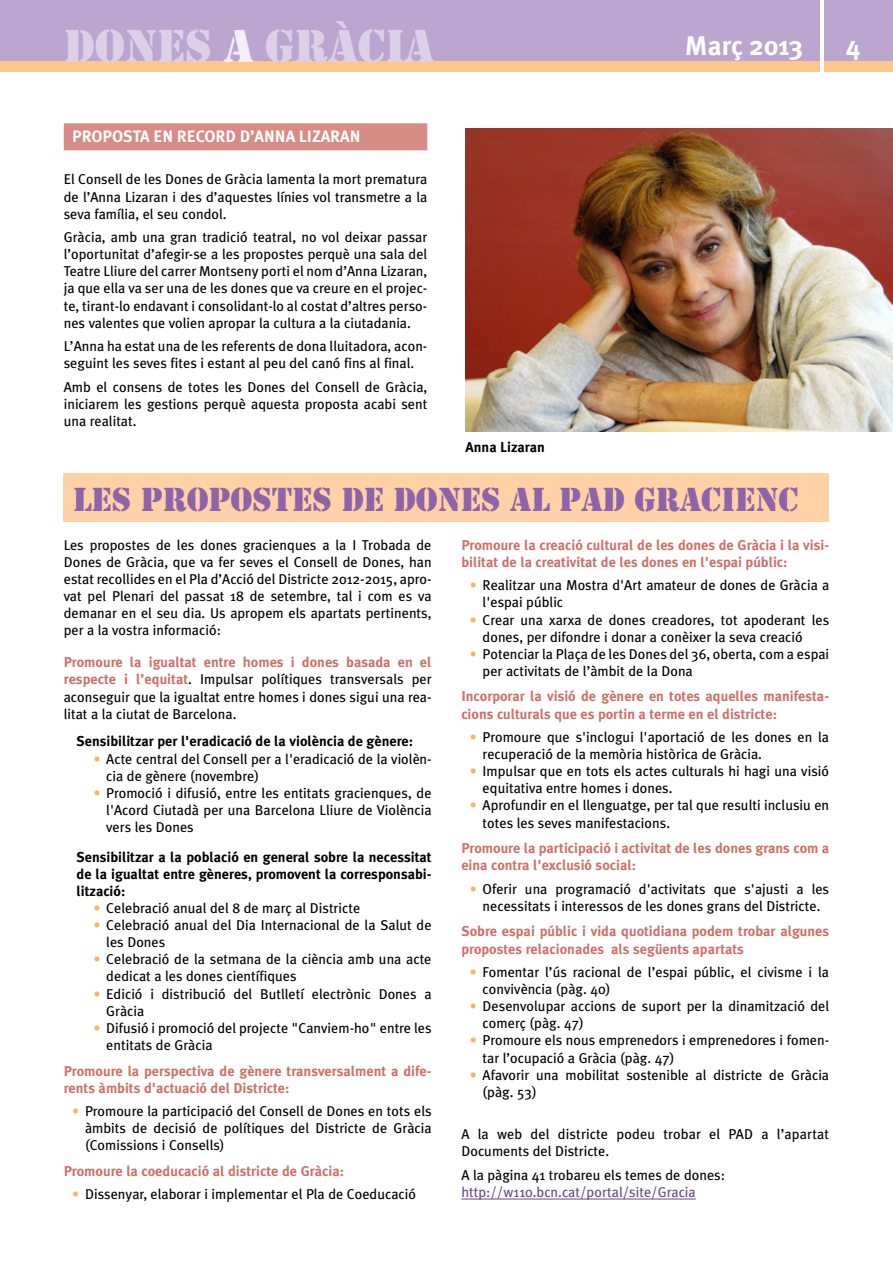
<style>
.page{position:relative;width:893px;height:1263px;background:#fff}
.page>*{position:absolute;margin:0;border:0;box-sizing:border-box;transform-origin:0 0}
.t1{font:47.7px "Stencil";color:#ddd0e6}
.t2{font:34.5px "Stencil";color:#8d64aa}
.t3{font:700 27px "Meta Plus";color:#fff}
.t4{font:700 16.5px "Meta Plus";color:#fff}
.t5{font:14.25px/17.1px "Meta Plus";color:#000}
.t6{font:700 14.25px/17.1px "Meta Plus";color:#ce7067}
.t7{font:700 14.25px/17.1px "Meta Plus";color:#000;text-align:justify}
.t8{font:14.25px "Meta Plus";color:#6b4a82}
.s1{color:#f6eef6}
.s2{font-weight:700;color:#ce7067}
.s3{color:#fbb163}
</style>
<div class="page">
<div style="left:0;top:0;width:893px;height:62px;background:#bca5ce"></div>
<div style="left:0;top:62px;width:893px;height:10px;background:#fcc78f"></div>
<hr style="left:821px;top:0;width:3px;height:75px;background:#fff">
<div style="left:64px;top:473px;width:765px;height:49px;background:#fed1a7"></div>
<hr style="left:461px;top:1199px;width:235px;height:1px;background:#6b4a82">
<div style="left:64px;top:123px;width:363px;height:27px;background:#d88c86"></div>
<img style="left:466px;top:129px;width:427px;height:302px">
<h1 class="t1" style="left:64px;top:19px;width:372px">DONES <span class="s1">A</span> GRÀCIA</h1>
<p class="t4" style="left:72px;top:127px;width:290px">PROPOSTA EN RECORD D’ANNA LIZARAN</p>
<p class="t5" style="left:64px;top:171px;width:365px;text-align:justify">El Consell de les Dones de Gràcia lamenta la mort prematura de l’Anna Lizaran i des d’aquestes línies vol transmetre a la seva família, el seu condol.</p>
<p class="t5" style="left:64px;top:228px;width:365px;text-align:justify">Gràcia, amb una gran tradició teatral, no vol deixar passar l’oportunitat d’afegir-se a les propostes perquè una sala del Teatre Lliure del carrer Montseny porti el nom d’Anna Lizaran, ja que ella va ser una de les dones que va creure en el projec&shy;te, tirant-lo endavant i consolidant-lo al costat d’altres perso&shy;nes valentes que volien apropar la cultura a la ciutadania.</p>
<p class="t5" style="left:64px;top:337px;width:365px">L’Anna ha estat una de les referents de dona lluitadora, acon&shy;seguint les seves fites i estant al peu del canó fins al final.</p>
<p class="t5" style="left:64px;top:378px;width:365px;text-align:justify">Amb el consens de totes les Dones del Consell de Gràcia, iniciarem les gestions perquè aquesta proposta acabi sent una realitat.</p>
<h3 class="t3" style="left:685px;top:30px;width:120px">Març 2013</h3>
<h3 class="t3" style="left:846px;top:30px;width:16px">4</h3>
<p class="t7" style="left:466px;top:439px;width:81px">Anna Lizaran</p>
<h2 class="t2" style="left:73px;top:480px;width:365px">LES PROPOSTES DE DONES</h2>
<h2 class="t2" style="left:510px;top:480px;width:167px">AL PAD GRACIENC</h2>
<p class="t5" style="left:64px;top:536px;width:369px;text-align:justify">Les propostes de les dones gracienques a la I Trobada de Dones de Gràcia, que va fer seves el Consell de Dones, han estat recollides en el Pla d’Acció del Districte 2012-2015, apro&shy;vat pel Plenari del passat 18 de setembre, tal i com es va demanar en el seu dia. Us apropem els apartats pertinents, per a la vostra informació:</p>
<p class="t5" style="left:64px;top:654px;width:369px;text-align:justify"><span class="s2">Promoure la igualtat entre homes i dones basada en el respecte i l’equitat</span>. Impulsar polítiques transversals per aconseguir que la igualtat entre homes i dones sigui una rea&shy;litat a la ciutat de Barcelona.</p>
<p class="t7" style="left:77px;top:733px;width:338px">Sensibilitzar per l'eradicació de la violència de gènere:</p>
<p class="t5" style="left:106px;top:750px;width:327px;text-indent:-13px"><span class="s3">•</span> Acte central del Consell per a l'eradicació de la violèn&shy;cia de gènere (novembre)</p>
<p class="t5" style="left:106px;top:784px;width:327px;text-align:justify;text-indent:-13px"><span class="s3">•</span> Promoció i difusió, entre les entitats gracienques, de l'Acord Ciutadà per una Barcelona Lliure de Violència vers les Dones</p>
<p class="t7" style="left:77px;top:848px;width:357px">Sensibilitzar a la població en general sobre la necessitat de la igualtat entre gèneres, promovent la corresponsabi&shy;lització:</p>
<p class="t5" style="left:94px;top:899px;width:268px"><span class="s3">•</span> Celebració anual del 8 de març al Districte</p>
<p class="t5" style="left:106px;top:916px;width:327px;text-indent:-13px"><span class="s3">•</span> Celebració anual del Dia Internacional de la Salut de les Dones</p>
<p class="t5" style="left:106px;top:951px;width:327px;text-indent:-13px"><span class="s3">•</span> Celebració de la setmana de la ciència amb una acte dedicat a les dones científiques</p>
<p class="t5" style="left:106px;top:985px;width:327px;text-indent:-13px"><span class="s3">•</span> Edició i distribució del Butlletí electrònic Dones a<br>Gràcia</p>
<p class="t5" style="left:106px;top:1019px;width:327px;text-indent:-13px"><span class="s3">•</span> Difusió i promoció del projecte "Canviem-ho" entre les entitats de Gràcia</p>
<p class="t6" style="left:64px;top:1062px;width:369px">Promoure la perspectiva de gènere transversalment a dife&shy;rents àmbits d'actuació del Districte:</p>
<p class="t5" style="left:85px;top:1102px;width:348px;text-align:justify;text-indent:-13px"><span class="s3">•</span> Promoure la participació del Consell de Dones en tots els àmbits de decisió de polítiques del Districte de Gràcia (Comissions i Consells)</p>
<p class="t6" style="left:64px;top:1162px;width:282px">Promoure la coeducació al districte de Gràcia:</p>
<p class="t5" style="left:72px;top:1186px;width:345px"><span class="s3">•</span> Dissenyar, elaborar i implementar el Pla de Coeducació</p>
<p class="t6" style="left:461px;top:536px;width:369px">Promoure la creació cultural de les dones de Gràcia i la visi&shy;bilitat de la creativitat de les dones en l'espai públic:</p>
<p class="t5" style="left:483px;top:577px;width:348px;text-indent:-13px"><span class="s3">•</span> Realitzar una Mostra d'Art amateur de dones de Gràcia a l'espai públic</p>
<p class="t5" style="left:483px;top:611px;width:348px;text-indent:-13px"><span class="s3">•</span> Crear una xarxa de dones creadores, tot apoderant les dones, per difondre i donar a conèixer la seva creació</p>
<p class="t5" style="left:483px;top:645px;width:348px;text-indent:-13px"><span class="s3">•</span> Potenciar la Plaça de les Dones del 36, oberta, com a espai per activitats de l’àmbit de la Dona</p>
<p class="t6" style="left:461px;top:688px;width:369px">Incorporar la visió de gènere en totes aquelles manifesta&shy;cions culturals que es portin a terme en el districte:</p>
<p class="t5" style="left:483px;top:728px;width:348px;text-indent:-13px"><span class="s3">•</span> Promoure que s'inclogui l'aportació de les dones en la recuperació de la memòria històrica de Gràcia.</p>
<p class="t5" style="left:483px;top:762px;width:348px;text-indent:-13px"><span class="s3">•</span> Impulsar que en tots els actes culturals hi hagi una visió equitativa entre homes i dones.</p>
<p class="t5" style="left:483px;top:797px;width:348px;text-indent:-13px"><span class="s3">•</span> Aprofundir en el llenguatge, per tal que resulti inclusiu en totes les seves manifestacions.</p>
<p class="t6" style="left:461px;top:839px;width:369px">Promoure la participació i activitat de les dones grans com a eina contra l'exclusió social:</p>
<p class="t5" style="left:470px;top:880px;width:361px;text-align:center"><span class="s3">•</span> Oferir una programació d'activitats que s'ajusti a les necessitats i interessos de les dones grans del Districte.</p>
<p class="t6" style="left:461px;top:923px;width:369px">Sobre espai públic i vida quotidiana podem trobar algunes propostes relacionades als següents apartats</p>
<p class="t5" style="left:483px;top:963px;width:348px;text-indent:-13px"><span class="s3">•</span> Fomentar l’ús racional de l’espai públic, el civisme i la convivència (pàg. 40)</p>
<p class="t5" style="left:483px;top:997px;width:348px;text-indent:-13px"><span class="s3">•</span> Desenvolupar accions de suport per la dinamització del comerç (pàg. 47)</p>
<p class="t5" style="left:483px;top:1032px;width:348px;text-indent:-13px"><span class="s3">•</span> Promoure els nous emprenedors i emprenedores i fomen&shy;tar l’ocupació a Gràcia (pàg. 47)</p>
<p class="t5" style="left:483px;top:1066px;width:348px;text-indent:-13px"><span class="s3">•</span> Afavorir una mobilitat sostenible al districte de Gràcia (pàg. 53)</p>
<p class="t5" style="left:461px;top:1126px;width:369px">A la web del districte podeu trobar el PAD a l’apartat<br>Documents del Districte.</p>
<p class="t5" style="left:461px;top:1166px;width:265px">A la pàgina 41 trobareu els temes de dones:</p>
<p class="t8" style="left:461px;top:1184px;width:236px">http://w110.bcn.cat/portal/site/Gracia</p>
</div>
